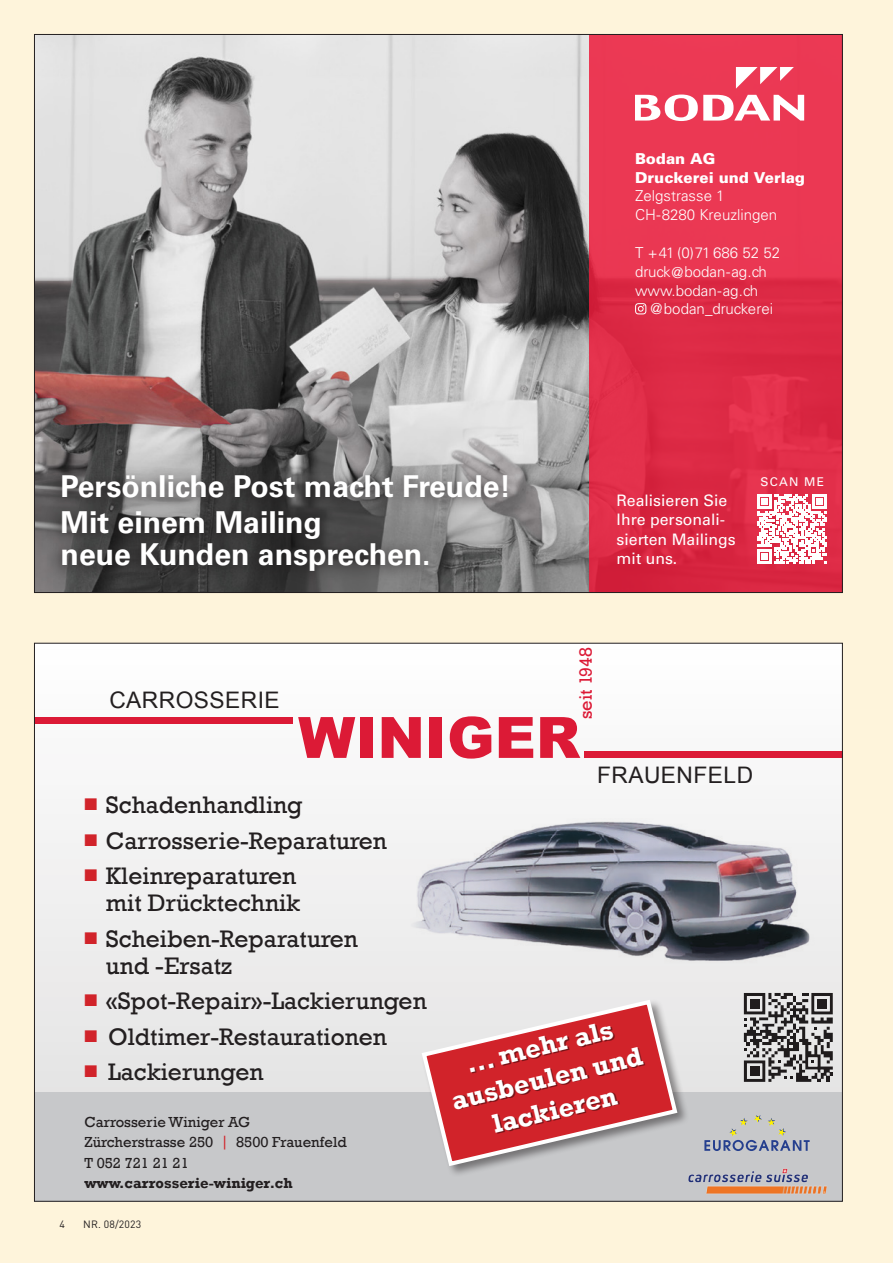
<style>
.page{position:relative;width:893px;height:1263px;background:#fef4db}
.page>*{position:absolute;margin:0;border:0;box-sizing:border-box;transform-origin:0 0}
.t1{font:900 57px "Arial";color:#dc1a36}
.t2{font:700 30.15px/36px "Univers";color:#fff}
.t3{font:700 27px/32.4px "Rockwell";color:#fff;text-align:center}
.t4{font:24.6px/27.2px "Rockwell";color:#231f20;text-align:right}
.t5{font:22.8px "Arial";letter-spacing:.02em;color:#231f20}
.t6{font:18.15px "Rockwell";color:#dc1a36}
.t7{font:15.9px/19.6px "Univers LT Std";color:#fff}
.t8{font:300 15.15px/18.9px "Univers LT Std";color:#fff}
.t9{font:15px/20.4px "Rockwell";color:#231f20}
.t10{font:12px "Univers LT Std";letter-spacing:.11em;color:#fff}
.t11{font:10.5px "DIN Pro";letter-spacing:.01em;color:#231f20}
.s1{font-family:"Univers";font-weight:900}
.s2{color:#d1232a}
.s3{font-weight:700}
</style>
<div class="page">
<img style="left:36px;top:36px;width:554px;height:555px">
<div style="left:590px;top:34px;width:252px;height:558px;background:linear-gradient(to bottom,#ee3c57,#d72440)"></div>
<svg style="left:635px;top:95px;width:169px;height:26px;background:#f5a1ae"></svg>
<svg style="left:736px;top:67px;width:58px;height:22px"></svg>
<svg style="left:635px;top:303px;width:11px;height:11px"></svg>
<div style="left:45px;top:464px;width:473px;height:123px;background:#231f20;opacity:.8"></div>
<svg style="left:757px;top:494px;width:70px;height:70px;background:#f4bec6"></svg>
<svg style="left:36px;top:645px;width:805px;height:447px;background:#e4e4e5"></svg>
<div style="left:34px;top:1092px;width:808px;height:109px;background:#c7c8ca"></div>
<svg style="left:741px;top:990px;width:95px;height:95px;background:#959494"></svg>
<div style="left:750px;top:999px;width:9px;height:9px;background:#231f20"></div>
<div style="left:817px;top:999px;width:10px;height:9px;background:#231f20"></div>
<div style="left:750px;top:1066px;width:9px;height:10px;background:#231f20"></div>
<div style="left:420px;top:998px;width:269px;height:180px;background:#231f20;opacity:.5"></div>
<svg style="left:419px;top:997px;width:261px;height:171px;background:#d37478"></svg>
<div style="left:34px;top:718px;width:259px;height:6px;background:#dc1a36"></div>
<div style="left:584px;top:752px;width:258px;height:6px;background:#dc1a36"></div>
<svg style="left:704px;top:1115px;width:106px;height:31px"></svg>
<img style="left:681px;top:1146px;width:146px;height:48px">
<p class="t8" style="left:635px;top:149px;width:172px"><span class="s1">Bodan AG<br>Druckerei und Verlag<br></span>Zelgstrasse 1<br>CH-8280 Kreuzlingen</p>
<p class="t8" style="left:635px;top:243px;width:147px">T +41 (0)71 686 52 52</p>
<p class="t8" style="left:635px;top:262px;width:133px">druck@bodan-ag.ch</p>
<p class="t8" style="left:635px;top:281px;width:125px">www.bodan-ag.ch</p>
<p class="t8" style="left:650px;top:300px;width:124px">@bodan_druckerei</p>
<p class="t2" style="left:61px;top:469px;width:452px">Persönliche Post macht Freude!<br>Mit einem Mailing</p>
<p class="t2" style="left:61px;top:536px;width:371px">neue Kunden ansprechen.</p>
<p class="t7" style="left:617px;top:490px;width:121px">Realisieren Sie<br>Ihre personali&shy;sierten Mailings mit uns.</p>
<p class="t10" style="left:760px;top:475px;width:65px">SCAN ME</p>
<p class="t5" style="left:109px;top:687px;width:172px">CARROSSERIE</p>
<p class="t6" style="left:575px;top:719px;width:73px;rotate:-90deg">seit 1948</p>
<p class="t1" style="left:298px;top:696px;width:283px">WINIGER</p>
<p class="t4" style="left:84px;top:792px;width:220px"><span class="s2">■</span> Schadenhandling</p>
<p class="t4" style="left:84px;top:827px;width:304px"><span class="s2">■</span> Carrosserie-Reparaturen</p>
<p class="t4" style="left:84px;top:863px;width:217px"><span class="s2">■</span> Kleinreparaturen mit Drücktechnik</p>
<p class="t4" style="left:106px;top:925px;width:254px;text-align:left;text-indent:-22px"><span class="s2">■</span> Scheiben-Reparaturen und -Ersatz</p>
<p class="t4" style="left:84px;top:988px;width:344px"><span class="s2">■</span> «Spot-Repair»-Lackierungen</p>
<p class="t4" style="left:84px;top:1023px;width:304px"><span class="s2">■</span> Oldtimer-Restaurationen</p>
<p class="t4" style="left:84px;top:1059px;width:181px"><span class="s2">■</span> Lackierungen</p>
<p class="t9" style="left:84px;top:1112px;width:264px">Carrosserie Winiger AG<br>Zürcherstrasse 250 <span class="s2">|</span> 8500 Frauenfeld<br>T 052 721 21 21 <span class="s3">www.carrosserie-winiger.ch</span></p>
<p class="t11" style="left:60px;top:1216px;width:7px">4</p>
<p class="t11" style="left:83px;top:1216px;width:59px">NR. 08/2023</p>
<p class="t5" style="left:597px;top:762px;width:157px">FRAUENFELD</p>
<p class="t3" style="left:441px;top:1053px;width:197px;rotate:-13deg">... mehr als ausbeulen und lackieren</p>
</div>
